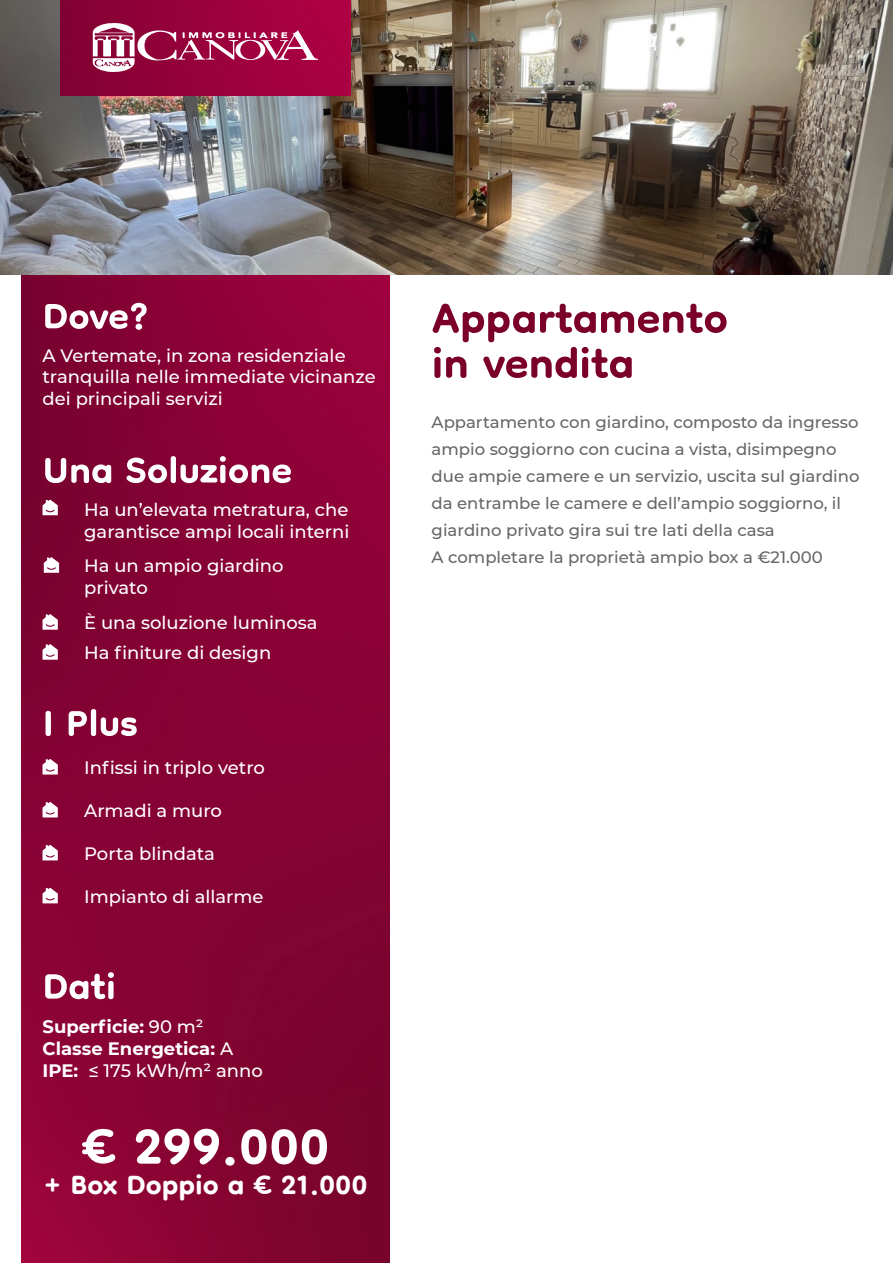
<style>
.page{position:relative;width:893px;height:1263px;background:#fff}
.page>*{position:absolute;margin:0;border:0;box-sizing:border-box;transform-origin:0 0}
.t1{font:700 84px "Dongle";color:#fff}
.t2{font:700 69px "Dongle";color:#7a002b}
.t3{font:700 60px "Dongle";color:#fff}
.t4{font:700 45px "Dongle";color:#fff}
.t5{font:500 18px/21.6px "Montserrat";color:#fff}
.t6{font:700 18px "Montserrat";color:#fff}
.t7{font:500 16.5px/27px "Montserrat";color:#666}
.s1{font-weight:500}
.s2{font-weight:700}
</style>
<div class="page">
<img style="left:21px;top:274px;width:368px;height:989px">
<svg style="left:43px;top:500px;width:15px;height:15px"></svg>
<svg style="left:44px;top:557px;width:15px;height:16px"></svg>
<svg style="left:43px;top:614px;width:15px;height:16px"></svg>
<svg style="left:43px;top:644px;width:15px;height:16px"></svg>
<svg style="left:43px;top:759px;width:15px;height:15px"></svg>
<svg style="left:43px;top:802px;width:15px;height:15px"></svg>
<svg style="left:43px;top:845px;width:15px;height:15px"></svg>
<svg style="left:43px;top:888px;width:15px;height:15px"></svg>
<img style="left:0;top:0;width:893px;height:274px">
<img style="left:60px;top:0;width:290px;height:95px">
<svg style="left:93px;top:23px;width:225px;height:49px"></svg>
<p class="t3" style="left:43px;top:284px;width:108px">Dove?</p>
<p class="t5" style="left:43px;top:344px;width:305px">A Vertemate, in zona residenziale</p>
<p class="t5" style="left:43px;top:366px;width:335px">tranquilla nelle immediate vicinanze dei principali servizi</p>
<p class="t3" style="left:43px;top:438px;width:251px">Una Soluzione</p>
<p class="t5" style="left:84px;top:498px;width:266px">Ha un’elevata metratura, che</p>
<p class="t5" style="left:84px;top:520px;width:267px">garantisce ampi locali interni</p>
<p class="t5" style="left:84px;top:554px;width:201px">Ha un ampio giardino</p>
<p class="t5" style="left:84px;top:576px;width:65px">privato</p>
<p class="t5" style="left:84px;top:611px;width:235px">È una soluzione luminosa</p>
<p class="t5" style="left:84px;top:641px;width:189px">Ha finiture di design</p>
<p class="t3" style="left:43px;top:691px;width:97px">I Plus</p>
<p class="t5" style="left:84px;top:756px;width:182px">Infissi in triplo vetro</p>
<p class="t5" style="left:84px;top:799px;width:139px">Armadi a muro</p>
<p class="t5" style="left:84px;top:842px;width:132px">Porta blindata</p>
<p class="t5" style="left:84px;top:885px;width:181px">Impianto di allarme</p>
<p class="t3" style="left:43px;top:954px;width:75px">Dati</p>
<p class="t6" style="left:43px;top:1014px;width:163px">Superficie: <span class="s1">90 m²</span></p>
<p class="t6" style="left:43px;top:1035px;width:192px">Classe Energetica: <span class="s1">A</span></p>
<p class="t5" style="left:43px;top:1059px;width:222px"><span class="s2">IPE:</span> ≤ 175 kWh/m² anno</p>
<p class="t1" style="left:82px;top:1102px;width:249px">€ 299.000</p>
<p class="t4" style="left:43px;top:1161px;width:326px">+ Box Doppio a € 21.000</p>
<p class="t2" style="left:432px;top:282px;width:298px">Appartamento</p>
<p class="t2" style="left:432px;top:327px;width:204px">in vendita</p>
<p class="t7" style="left:432px;top:408px;width:430px">Appartamento con giardino, composto da ingresso ampio soggiorno con cucina a vista, disimpegno due ampie camere e un servizio, uscita sul giardino da entrambe le camere e dell’ampio soggiorno, il giardino privato gira sui tre lati della casa</p>
<p class="t7" style="left:432px;top:543px;width:393px">A completare la proprietà ampio box a €21.000</p>
</div>
